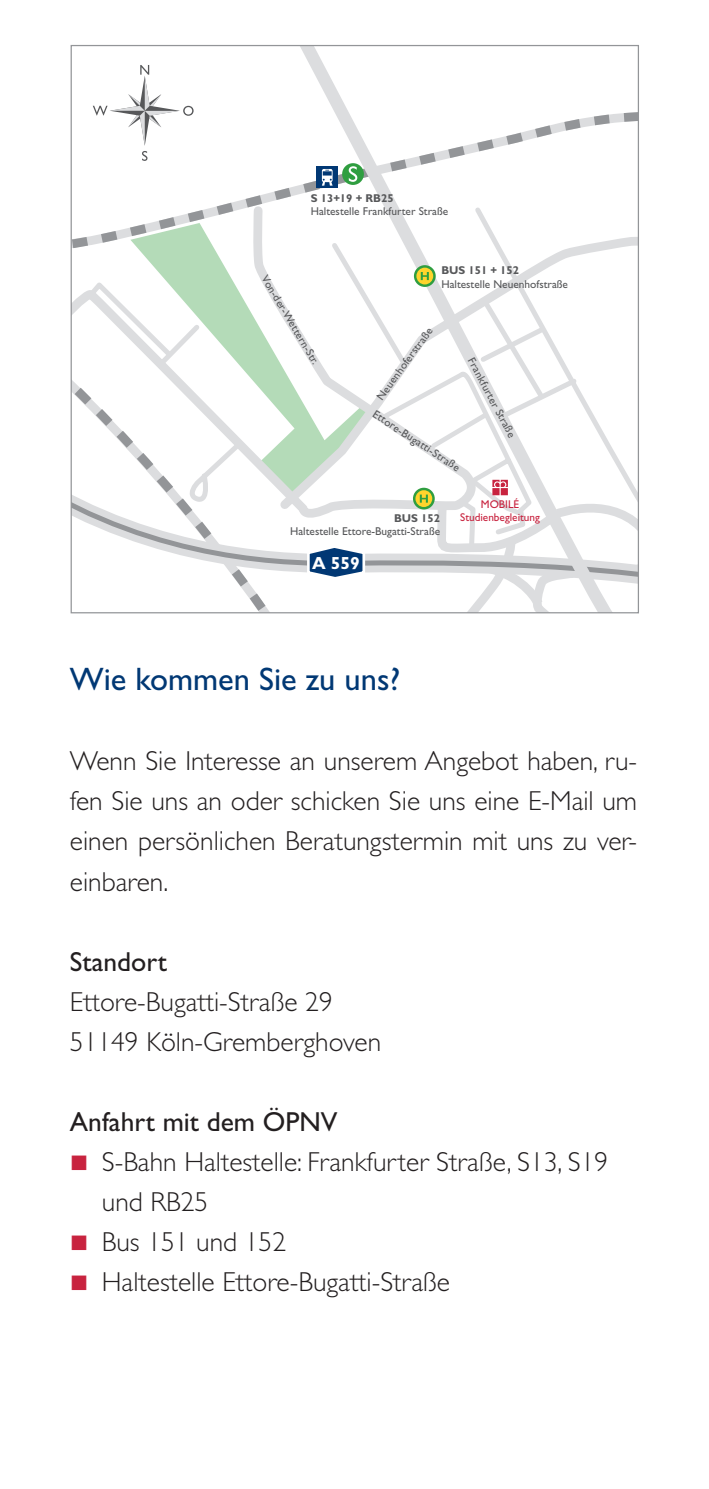
<style>
.page{position:relative;width:709px;height:1489px;background:#fff}
.page>*{position:absolute;margin:0;border:0;box-sizing:border-box;transform-origin:0 0}
.H3_Fließtext_Headlin{font:32.5px "Gill Sans Std";color:#013874}
.P_Fließtext{font:300 27.5px/40px "Gill Sans Std";color:#231f20;text-align:justify}
.P_Fließtext_Aufzählu{font:300 27.5px/40px "Gill Sans Std";color:#231f20}
.P_Fließtext-2{font:27.5px "Gill Sans Std";color:#231f20}
.t1{font:700 17.5px "Gill Sans Std";color:#fff}
.t2{font:11.25px "Gill Sans Std";color:#57585a}
.t3{font:700 11.25px "Gill Sans Std";color:#57585a}
.t4{font:11.25px/12.5px "Gill Sans Std";color:#c8233f;text-align:center}
.s1{color:#c8233f}
</style>
<div class="page">
<svg style="left:73px;top:202px;width:199px;height:253px"></svg>
<svg style="left:185px;top:439px;width:58px;height:16px"></svg>
<svg style="left:84px;top:278px;width:120px;height:90px"></svg>
<svg style="left:272px;top:283px;width:15px;height:172px"></svg>
<svg style="left:133px;top:455px;width:154px;height:19px"></svg>
<svg style="left:73px;top:474px;width:214px;height:137px"></svg>
<svg style="left:287px;top:47px;width:350px;height:525px"></svg>
<svg style="left:93px;top:65px;width:101px;height:96px"></svg>
<svg style="left:342px;top:163px;width:22px;height:22px"></svg>
<svg style="left:349px;top:166px;width:8px;height:16px"></svg>
<div style="left:317px;top:167px;width:21px;height:21px;background:#013874"></div>
<svg style="left:322px;top:169px;width:10px;height:17px"></svg>
<svg style="left:305px;top:238px;width:332px;height:373px"></svg>
<p class="t3" style="left:311px;top:191px;width:84px">S 13+19 + RB25</p>
<p class="t2" style="left:311px;top:205px;width:139px">Haltestelle Frankfurter Straße</p>
<p class="t2" style="left:270px;top:273px;width:103px;rotate:59deg">Von-der-Wettern-Str.</p>
<p class="t3" style="left:441px;top:264px;width:79px">BUS 151 + 152</p>
<p class="t2" style="left:441px;top:278px;width:128px">Haltestelle Neuenhofstraße</p>
<p class="t2" style="left:374px;top:395px;width:88px;rotate:-54deg">Neuenhoferstraße</p>
<p class="t2" style="left:377px;top:407px;width:103px;rotate:33deg">Ettore-Bugatti-Straße</p>
<p class="t2" style="left:477px;top:355px;width:90px;rotate:62deg">Frankfurter Straße</p>
<p class="t3" style="left:394px;top:511px;width:47px">BUS 152</p>
<p class="t2" style="left:290px;top:525px;width:151px">Haltestelle Ettore-Bugatti-Straße</p>
<p class="t1" style="left:312px;top:553px;width:49px">A 559</p>
<p class="t4" style="left:460px;top:498px;width:81px">MOBILÉ<br>Studienbegleitung</p>
<p class="H3_Fließtext_Headlin" style="left:70px;top:660px;width:332px">Wie kommen Sie zu uns?</p>
<p class="P_Fließtext" style="left:70px;top:741px;width:568px">Wenn Sie Interesse an unserem Angebot haben, ru&shy;fen Sie uns an oder schicken Sie uns eine E-Mail um einen persönlichen Beratungstermin mit uns zu ver&shy;einbaren.</p>
<p class="P_Fließtext-2" style="left:70px;top:945px;width:99px">Standort</p>
<p class="P_Fließtext" style="left:70px;top:981px;width:264px">Ettore-Bugatti-Straße 29</p>
<p class="P_Fließtext" style="left:70px;top:1021px;width:313px">51149 Köln-Gremberghoven</p>
<p class="P_Fließtext-2" style="left:70px;top:1105px;width:269px">Anfahrt mit dem ÖPNV</p>
<p class="P_Fließtext_Aufzählu" style="left:102px;top:1141px;width:508px;text-indent:-32px"><span class="s1">■</span> S-Bahn Haltestelle: Frankfurter Straße, S13, S19 und RB25</p>
<p class="P_Fließtext_Aufzählu" style="left:70px;top:1221px;width:218px"><span class="s1">■</span> Bus 151 und 152</p>
<p class="P_Fließtext_Aufzählu" style="left:70px;top:1261px;width:382px"><span class="s1">■</span> Haltestelle Ettore-Bugatti-Straße</p>
</div>
